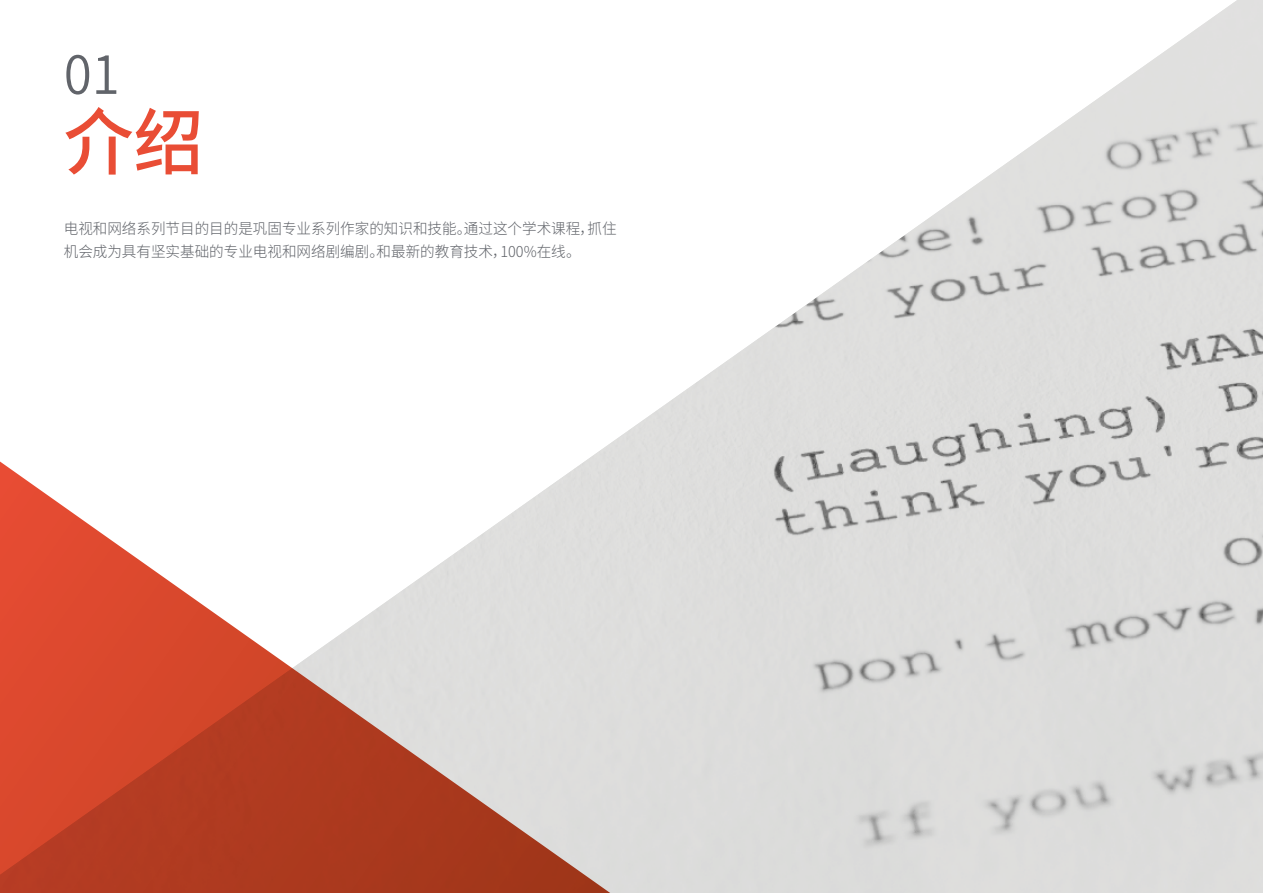
<style>
.page{position:relative;width:1263px;height:893px;background:#fff}
.page>*{position:absolute;margin:0;border:0;box-sizing:border-box;transform-origin:0 0}
.t1{font:500 72px "Source Han Sans CN";color:#e94d35}
.t2{font:52.5px "Source Han Sans CN";color:#61646a}
.t3{font:300 15px/22.5px "Source Han Sans CN";color:#61646a}
</style>
<div class="page">
<img style="left:607px;top:0;width:656px;height:893px">
<svg style="left:0;top:446px;width:640px;height:447px"></svg>
<h2 class="t2" style="left:64px;top:45px;width:57px">01</h2>
<h1 class="t1" style="left:64px;top:102px;width:141px">介绍</h1>
<p class="t3" style="left:64px;top:218px;width:554px">电视和网络系列节目的目的是巩固专业系列作家的知识和技能。通过这个学术课程，抓住机会成为具有坚实基础的专业电视和网络剧编剧。和最新的教育技术，100%在线。</p>
</div>
